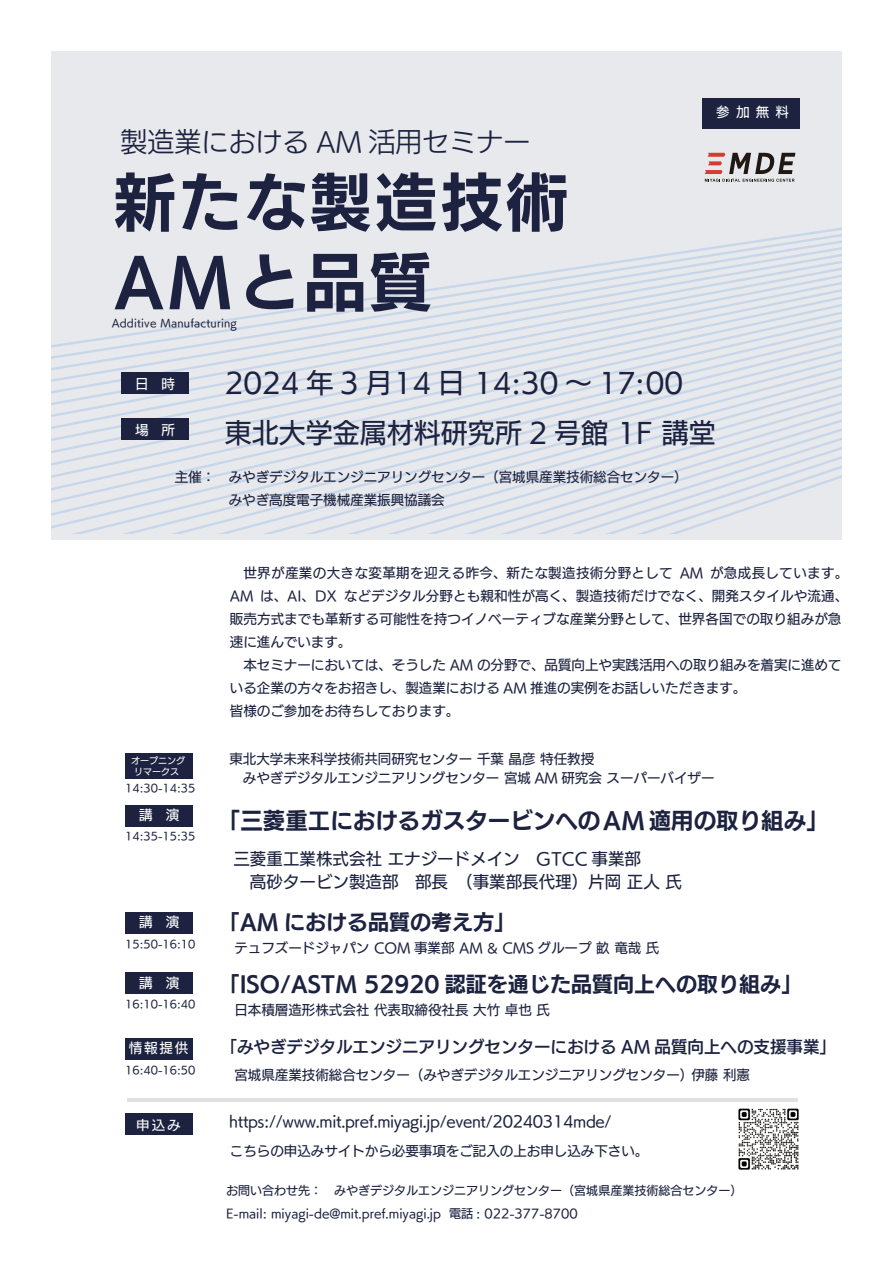
<style>
.page{position:relative;width:893px;height:1263px;background:#fff}
.page>*{position:absolute;margin:0;border:0;box-sizing:border-box;transform-origin:0 0}
.t1{font:62.85px/79.9px "UD Kakugo Large Pr 6 N B";letter-spacing:.04em;color:#1c223f}
.t2{font:27px "UD Kakugo Large Pr 6 N M";color:#1c223f}
.t3{font:27px "UD Kakugo Large Pr 6 N R";color:#1c223f}
.t4{font:22.5px "UD Kakugo Large Pr 6 N B";color:#1c223f}
.t5{font:21px "UD Kakugo Large Pr 6 N B";color:#1c223f}
.t6{font:16.5px/23px "UD Kakugo Large Pr 6 N M";color:#1c223f}
.t7{font:16.5px "UD Kakugo Large Pr 6 N DB";color:#1c223f}
.t8{font:15px "UD Kakugo Large Pr 6 N M";letter-spacing:-.02em;color:#1c223f}
.t9{font:13.5px/23px "UD Kakugo Large Pr 6 N M";color:#1c223f}
.t10{font:13.5px "UD Kakugo Large Pr 6 N M";letter-spacing:.3em;color:#fff}
.t11{font:13.05px "UD Kakugo Large Pr 6 N M";color:#fff;scale:1.04 1}
.t12{font:12px/23px "UD Kakugo Large Pr 6 N M";color:#1c223f}
.t13{font:10.5px "UD Kakugo Large Pr 6 N M";color:#1c223f}
.t14{font:10.5px "UD Kakugo Large Pr 6 N M";letter-spacing:.02em;color:#1c223f}
.t15{font:9px/10.9px "UD Kakugo Large Pr 6 N M";color:#fff;text-align:center}
</style>
<div class="page">
<div style="left:125px;top:753px;width:68px;height:25px;background:#1c223f"></div>
<div style="left:125px;top:805px;width:68px;height:21px;background:#1c223f"></div>
<div style="left:125px;top:912px;width:68px;height:21px;background:#1c223f"></div>
<div style="left:125px;top:972px;width:68px;height:22px;background:#1c223f"></div>
<div style="left:125px;top:1038px;width:68px;height:21px;background:#1c223f"></div>
<div style="left:125px;top:1113px;width:68px;height:21px;background:#1c223f"></div>
<hr style="left:127px;top:1098px;width:670px;height:4px;background:#dfe0e4">
<div style="left:51px;top:51px;width:791px;height:488px;background:#e8e9ec"></div>
<svg style="left:51px;top:526px;width:648px;height:7px"></svg>
<svg style="left:51px;top:515px;width:680px;height:11px"></svg>
<svg style="left:51px;top:504px;width:713px;height:11px"></svg>
<svg style="left:51px;top:493px;width:745px;height:11px"></svg>
<svg style="left:51px;top:482px;width:777px;height:11px"></svg>
<svg style="left:51px;top:471px;width:791px;height:11px"></svg>
<svg style="left:51px;top:460px;width:791px;height:11px"></svg>
<svg style="left:51px;top:449px;width:791px;height:11px"></svg>
<svg style="left:51px;top:438px;width:791px;height:11px"></svg>
<svg style="left:51px;top:427px;width:791px;height:11px"></svg>
<svg style="left:51px;top:416px;width:791px;height:11px"></svg>
<svg style="left:51px;top:405px;width:791px;height:11px"></svg>
<svg style="left:51px;top:394px;width:791px;height:11px"></svg>
<svg style="left:51px;top:383px;width:791px;height:11px"></svg>
<svg style="left:51px;top:371px;width:791px;height:12px"></svg>
<svg style="left:51px;top:227px;width:791px;height:144px"></svg>
<div style="left:121px;top:372px;width:68px;height:22px;background:#1c223f"></div>
<div style="left:121px;top:419px;width:68px;height:21px;background:#1c223f"></div>
<svg style="left:704px;top:153px;width:91px;height:29px"></svg>
<div style="left:702px;top:98px;width:98px;height:31px;background:#1c223f"></div>
<img style="left:738px;top:1108px;width:61px;height:62px">
<h2 class="t3" style="left:120px;top:127px;width:412px">製造業における AM 活用セミナー</h2>
<h1 class="t1" style="left:113px;top:164px;width:457px">新たな製造技術<br>AMと品質</h1>
<p class="t14" style="left:112px;top:317px;width:127px">Additive Manufacturing</p>
<p class="t10" style="left:716px;top:105px;width:74px">参加無料</p>
<p class="t10" style="left:135px;top:377px;width:41px">日 時</p>
<h2 class="t2" style="left:225px;top:368px;width:460px">2024 年 3 月14 日 14:30 ～ 17:00</h2>
<p class="t10" style="left:135px;top:423px;width:41px">場 所</p>
<h2 class="t2" style="left:225px;top:417px;width:492px">東北大学金属材料研究所 2 号館 1F 講堂</h2>
<p class="t9" style="left:229px;top:466px;width:460px;text-indent:-54px">主催： みやぎデジタルエンジニアリングセンター（宮城県産業技術総合センター）みやぎ高度電子機械産業振興協議会</p>
<p class="t9" style="left:230px;top:562px;width:620px">　世界が産業の大きな変革期を迎える昨今、新たな製造技術分野として AM が急成長しています。AM は、AI、DX などデジタル分野とも親和性が高く、製造技術だけでなく、開発スタイルや流通、販売方式までも革新する可能性を持つイノベーティブな産業分野として、世界各国での取り組みが急速に進んでいます。<br>　本セミナーにおいては、そうした AM の分野で、品質向上や実践活用への取り組みを着実に進めている企業の方々をお招きし、製造業における AM 推進の実例をお話しいただきます。<br>皆様のご参加をお待ちしております。</p>
<p class="t15" style="left:131px;top:756px;width:55px">オープニングリマークス</p>
<p class="t9" style="left:229px;top:749px;width:487px;line-height:20px">東北大学未来科学技術共同研究センター 千葉 晶彦 特任教授<br>　みやぎデジタルエンジニアリングセンター 宮城 AM 研究会 スーパーバイザー</p>
<p class="t13" style="left:125px;top:782px;width:71px">14:30-14:35</p>
<p class="t10" style="left:139px;top:808px;width:41px">講 演</p>
<h3 class="t4" style="left:218px;top:808px;width:612px">「三菱重工におけるガスタービンへのAM 適用の取り組み」</h3>
<p class="t6" style="left:233px;top:848px;width:450px">三菱重工業株式会社 エナジードメイン　GTCC 事業部<br>　高砂タービン製造部　部長　（事業部長代理）片岡 正人 氏</p>
<p class="t10" style="left:139px;top:914px;width:41px">講 演</p>
<h3 class="t5" style="left:219px;top:910px;width:298px">「AM における品質の考え方」</h3>
<p class="t9" style="left:234px;top:937px;width:426px">テュフズードジャパン COM 事業部 AM &amp; CMS グループ 畝 竜哉 氏</p>
<p class="t10" style="left:139px;top:975px;width:41px">講 演</p>
<h3 class="t5" style="left:219px;top:972px;width:585px">「ISO/ASTM 52920 認証を通じた品質向上への取り組み」</h3>
<p class="t9" style="left:234px;top:999px;width:317px">日本積層造形株式会社 代表取締役社長 大竹 卓也 氏</p>
<p class="t10" style="left:129px;top:1041px;width:61px">情報提供</p>
<p class="t7" style="left:221px;top:1038px;width:617px">「みやぎデジタルエンジニアリングセンターにおける AM 品質向上への支援事業」</p>
<p class="t9" style="left:234px;top:1063px;width:517px">宮城県産業技術総合センター（みやぎデジタルエンジニアリングセンター）伊藤 利憲</p>
<p class="t13" style="left:125px;top:830px;width:71px">14:35-15:35</p>
<p class="t13" style="left:125px;top:938px;width:71px">15:50-16:10</p>
<p class="t13" style="left:125px;top:998px;width:71px">16:10-16:40</p>
<p class="t13" style="left:125px;top:1064px;width:71px">16:40-16:50</p>
<p class="t11" style="left:136px;top:1118px;width:44px">申込み</p>
<p class="t8" style="left:229px;top:1113px;width:384px">https://www.mit.pref.miyagi.jp/event/20240314mde/</p>
<p class="t9" style="left:230px;top:1140px;width:420px">こちらの申込みサイトから必要事項をご記入の上お申し込み下さい。</p>
<p class="t12" style="left:226px;top:1179px;width:517px">お問い合わせ先： みやぎデジタルエンジニアリングセンター（宮城県産業技術総合センター）<br>E-mail: miyagi-de@mit.pref.miyagi.jp 電話 : 022-377-8700</p>
</div>
